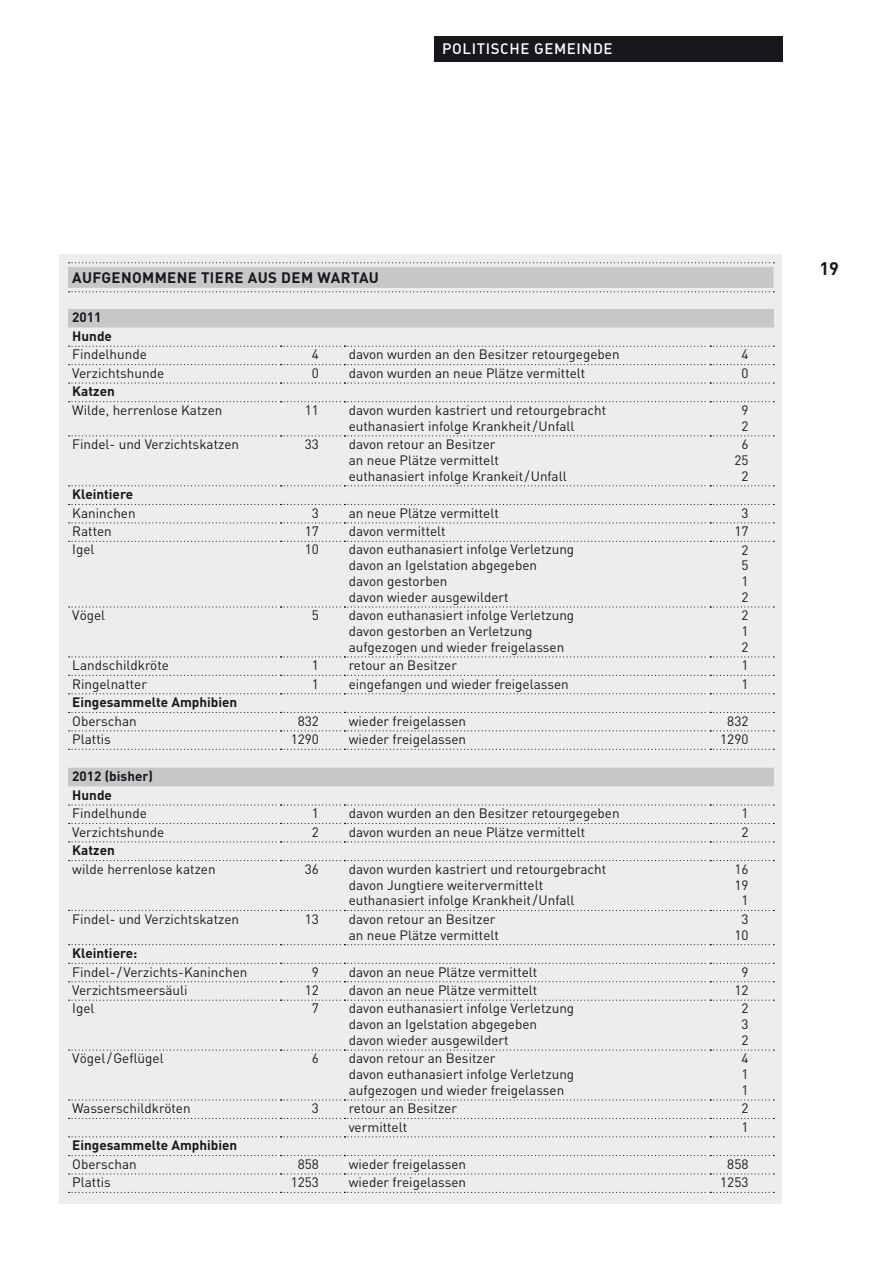
<style>
.page{position:relative;width:893px;height:1263px;background:#fff}
.page>*{position:absolute;margin:0;border:0;box-sizing:border-box;transform-origin:0 0}
.t1{font:700 18px "DIN";color:#1a171c}
.t2{font:700 15px "DIN";letter-spacing:.025em;color:#1a171c}
.t3{font:15px "DIN Medium Alternate";color:#fff}
.t4{font:13.5px/15.8px "DIN";color:#1a171c}
.t5{font:700 13.5px/18.6px "DIN";color:#1a171c}
</style>
<div class="page">
<div style="left:434px;top:36px;width:348px;height:26px;background:#1a171c"></div>
<div style="left:60px;top:254px;width:722px;height:949px;background:#ededee"></div>
<svg style="left:68px;top:309px;width:706px;height:477px"></svg>
<svg style="left:69px;top:346px;width:705px;height:1px"></svg>
<svg style="left:69px;top:364px;width:705px;height:1px"></svg>
<svg style="left:69px;top:382px;width:705px;height:2px"></svg>
<svg style="left:69px;top:401px;width:705px;height:1px"></svg>
<svg style="left:69px;top:435px;width:705px;height:1px"></svg>
<svg style="left:69px;top:485px;width:705px;height:1px"></svg>
<svg style="left:69px;top:504px;width:705px;height:1px"></svg>
<svg style="left:69px;top:522px;width:705px;height:1px"></svg>
<svg style="left:69px;top:541px;width:705px;height:1px"></svg>
<svg style="left:69px;top:606px;width:705px;height:1px"></svg>
<svg style="left:69px;top:656px;width:705px;height:1px"></svg>
<svg style="left:69px;top:675px;width:705px;height:1px"></svg>
<svg style="left:69px;top:693px;width:705px;height:1px"></svg>
<svg style="left:69px;top:712px;width:705px;height:1px"></svg>
<svg style="left:69px;top:730px;width:705px;height:1px"></svg>
<svg style="left:69px;top:749px;width:705px;height:1px"></svg>
<svg style="left:69px;top:804px;width:705px;height:2px"></svg>
<svg style="left:69px;top:823px;width:705px;height:1px"></svg>
<svg style="left:69px;top:841px;width:705px;height:1px"></svg>
<svg style="left:69px;top:860px;width:705px;height:1px"></svg>
<svg style="left:69px;top:910px;width:705px;height:1px"></svg>
<svg style="left:69px;top:944px;width:705px;height:1px"></svg>
<svg style="left:69px;top:963px;width:705px;height:1px"></svg>
<svg style="left:69px;top:981px;width:705px;height:1px"></svg>
<svg style="left:69px;top:999px;width:705px;height:2px"></svg>
<svg style="left:69px;top:1049px;width:705px;height:2px"></svg>
<svg style="left:69px;top:1099px;width:705px;height:1px"></svg>
<svg style="left:69px;top:1118px;width:705px;height:1px"></svg>
<svg style="left:69px;top:1136px;width:705px;height:1px"></svg>
<svg style="left:69px;top:1155px;width:705px;height:1px"></svg>
<svg style="left:69px;top:1173px;width:705px;height:1px"></svg>
<svg style="left:69px;top:1192px;width:705px;height:1px"></svg>
<svg style="left:69px;top:262px;width:705px;height:1px"></svg>
<svg style="left:69px;top:291px;width:705px;height:1px"></svg>
<div style="left:68px;top:267px;width:705px;height:21px;background:#c6c7c9"></div>
<p class="t3" style="left:442px;top:39px;width:20px">POLITISCHE</p>
<p class="t3" style="left:534px;top:39px;width:21px">GEMEINDE</p>
<p class="t2" style="left:68px;top:268px;width:157px">aufgenommene Tiere</p>
<p class="t2" style="left:248px;top:268px;width:11px">aus</p>
<p class="t2" style="left:281px;top:268px;width:59px">dem Wartau</p>
<p class="t5" style="left:72px;top:307px;width:41px">2011<br>Hunde</p>
<p class="t4" style="left:72px;top:346px;width:76px">Findelhunde</p>
<p class="t4" style="left:312px;top:346px;width:9px">4</p>
<p class="t4" style="left:349px;top:346px;width:272px">davon wurden an den Besitzer retourgegeben</p>
<p class="t4" style="left:741px;top:346px;width:9px">4</p>
<p class="t4" style="left:72px;top:365px;width:93px">Verzichtshunde</p>
<p class="t4" style="left:312px;top:365px;width:9px">0</p>
<p class="t4" style="left:349px;top:365px;width:238px">davon wurden an neue Plätze vermittelt</p>
<p class="t4" style="left:741px;top:365px;width:9px">0</p>
<p class="t5" style="left:72px;top:382px;width:44px">Katzen</p>
<p class="t4" style="left:72px;top:402px;width:152px">Wilde, herrenlose Katzen</p>
<p class="t4" style="left:305px;top:402px;width:16px">11</p>
<p class="t4" style="left:349px;top:402px;width:259px">davon wurden kastriert und retourgebracht euthanasiert infolge Krankheit/Unfall</p>
<p class="t4" style="left:741px;top:402px;width:9px">9<br>2</p>
<p class="t4" style="left:72px;top:436px;width:168px">Findel- und Verzichtskatzen</p>
<p class="t4" style="left:305px;top:436px;width:16px">33</p>
<p class="t4" style="left:349px;top:436px;width:219px">davon retour an Besitzer<br>an neue Plätze vermittelt euthanasiert infolge Krankeit/Unfall</p>
<p class="t4" style="left:734px;top:436px;width:16px;text-align:center">6<br>25<br>2</p>
<p class="t5" style="left:72px;top:484px;width:62px">Kleintiere</p>
<p class="t4" style="left:72px;top:505px;width:65px">Kaninchen</p>
<p class="t4" style="left:312px;top:505px;width:9px">3</p>
<p class="t4" style="left:349px;top:505px;width:152px">an neue Plätze vermittelt</p>
<p class="t4" style="left:741px;top:505px;width:9px">3</p>
<p class="t4" style="left:72px;top:523px;width:41px">Ratten</p>
<p class="t4" style="left:305px;top:523px;width:16px">17</p>
<p class="t4" style="left:349px;top:523px;width:98px">davon vermittelt</p>
<p class="t4" style="left:734px;top:523px;width:16px">17</p>
<p class="t4" style="left:72px;top:541px;width:24px">Igel</p>
<p class="t4" style="left:305px;top:541px;width:16px">10</p>
<p class="t4" style="left:349px;top:541px;width:227px">davon euthanasiert infolge Verletzung davon an Igelstation abgegeben davon gestorben<br>davon wieder ausgewildert</p>
<p class="t4" style="left:741px;top:541px;width:9px;text-align:justify">2<br>5<br>1<br>2</p>
<p class="t4" style="left:72px;top:607px;width:35px">Vögel</p>
<p class="t4" style="left:312px;top:607px;width:9px">5</p>
<p class="t4" style="left:349px;top:607px;width:227px">davon euthanasiert infolge Verletzung davon gestorben an Verletzung aufgezogen und wieder freigelassen</p>
<p class="t4" style="left:741px;top:607px;width:9px;text-align:justify">2<br>1<br>2</p>
<p class="t4" style="left:72px;top:657px;width:98px">Landschildkröte</p>
<p class="t4" style="left:312px;top:657px;width:9px">1</p>
<p class="t4" style="left:349px;top:657px;width:110px">retour an Besitzer</p>
<p class="t4" style="left:741px;top:657px;width:9px">1</p>
<p class="t4" style="left:72px;top:676px;width:76px">Ringelnatter</p>
<p class="t4" style="left:312px;top:676px;width:9px">1</p>
<p class="t4" style="left:349px;top:676px;width:222px">eingefangen und wieder freigelassen</p>
<p class="t4" style="left:741px;top:676px;width:9px">1</p>
<p class="t5" style="left:72px;top:692px;width:166px">Eingesammelte Amphibien</p>
<p class="t4" style="left:72px;top:713px;width:66px">Oberschan</p>
<p class="t4" style="left:298px;top:713px;width:23px">832</p>
<p class="t4" style="left:349px;top:713px;width:119px">wieder freigelassen</p>
<p class="t4" style="left:727px;top:713px;width:23px">832</p>
<p class="t4" style="left:72px;top:731px;width:40px">Plattis</p>
<p class="t4" style="left:291px;top:731px;width:30px">1290</p>
<p class="t4" style="left:349px;top:731px;width:119px">wieder freigelassen</p>
<p class="t4" style="left:720px;top:731px;width:30px">1290</p>
<p class="t5" style="left:72px;top:766px;width:82px">2012 (bisher)<br>Hunde</p>
<p class="t4" style="left:72px;top:805px;width:76px">Findelhunde</p>
<p class="t4" style="left:312px;top:805px;width:9px">1</p>
<p class="t4" style="left:349px;top:805px;width:272px">davon wurden an den Besitzer retourgegeben</p>
<p class="t4" style="left:741px;top:805px;width:9px">1</p>
<p class="t4" style="left:72px;top:824px;width:93px">Verzichtshunde</p>
<p class="t4" style="left:312px;top:824px;width:9px">2</p>
<p class="t4" style="left:349px;top:824px;width:238px">davon wurden an neue Plätze vermittelt</p>
<p class="t4" style="left:741px;top:824px;width:9px">2</p>
<p class="t5" style="left:72px;top:841px;width:44px">Katzen</p>
<p class="t4" style="left:72px;top:861px;width:145px">wilde herrenlose katzen</p>
<p class="t4" style="left:305px;top:861px;width:16px">36</p>
<p class="t4" style="left:349px;top:861px;width:259px">davon wurden kastriert und retourgebracht davon Jungtiere weitervermittelt euthanasiert infolge Krankheit/Unfall</p>
<p class="t4" style="left:734px;top:861px;width:16px;text-align:center">16<br>19<br>1</p>
<p class="t4" style="left:72px;top:911px;width:168px">Findel- und Verzichtskatzen</p>
<p class="t4" style="left:305px;top:911px;width:16px">13</p>
<p class="t4" style="left:349px;top:911px;width:152px">davon retour an Besitzer an neue Plätze vermittelt</p>
<p class="t4" style="left:734px;top:911px;width:16px;text-align:center">3<br>10</p>
<p class="t5" style="left:72px;top:943px;width:67px">Kleintiere:</p>
<p class="t4" style="left:72px;top:963px;width:177px">Findel- /Verzichts-Kaninchen</p>
<p class="t4" style="left:312px;top:963px;width:9px">9</p>
<p class="t4" style="left:349px;top:963px;width:190px">davon an neue Plätze vermittelt</p>
<p class="t4" style="left:741px;top:963px;width:9px">9</p>
<p class="t4" style="left:72px;top:982px;width:117px">Verzichtsmeersäuli</p>
<p class="t4" style="left:305px;top:982px;width:16px">12</p>
<p class="t4" style="left:349px;top:982px;width:190px">davon an neue Plätze vermittelt</p>
<p class="t4" style="left:734px;top:982px;width:16px">12</p>
<p class="t4" style="left:72px;top:1000px;width:24px">Igel</p>
<p class="t4" style="left:312px;top:1000px;width:9px">7</p>
<p class="t4" style="left:349px;top:1000px;width:227px">davon euthanasiert infolge Verletzung davon an Igelstation abgegeben davon wieder ausgewildert</p>
<p class="t4" style="left:741px;top:1000px;width:9px;text-align:justify">2<br>3<br>2</p>
<p class="t4" style="left:72px;top:1050px;width:93px">Vögel/Geflügel</p>
<p class="t4" style="left:312px;top:1050px;width:9px">6</p>
<p class="t4" style="left:349px;top:1050px;width:227px">davon retour an Besitzer<br>davon euthanasiert infolge Verletzung aufgezogen und wieder freigelassen</p>
<p class="t4" style="left:741px;top:1050px;width:9px;text-align:justify">4<br>1<br>1</p>
<p class="t4" style="left:72px;top:1100px;width:120px">Wasserschildkröten</p>
<p class="t4" style="left:312px;top:1100px;width:9px">3</p>
<p class="t4" style="left:349px;top:1100px;width:110px">retour an Besitzer</p>
<p class="t4" style="left:741px;top:1100px;width:9px">2</p>
<p class="t4" style="left:349px;top:1119px;width:60px">vermittelt</p>
<p class="t4" style="left:741px;top:1119px;width:9px">1</p>
<p class="t5" style="left:72px;top:1136px;width:166px">Eingesammelte Amphibien</p>
<p class="t4" style="left:72px;top:1156px;width:66px">Oberschan</p>
<p class="t4" style="left:298px;top:1156px;width:23px">858</p>
<p class="t4" style="left:349px;top:1156px;width:119px">wieder freigelassen</p>
<p class="t4" style="left:727px;top:1156px;width:23px">858</p>
<p class="t4" style="left:72px;top:1174px;width:40px">Plattis</p>
<p class="t4" style="left:291px;top:1174px;width:30px">1253</p>
<p class="t4" style="left:349px;top:1174px;width:119px">wieder freigelassen</p>
<p class="t4" style="left:720px;top:1174px;width:30px">1253</p>
<h1 class="t1" style="left:819px;top:257px;width:21px">19</h1>
</div>
